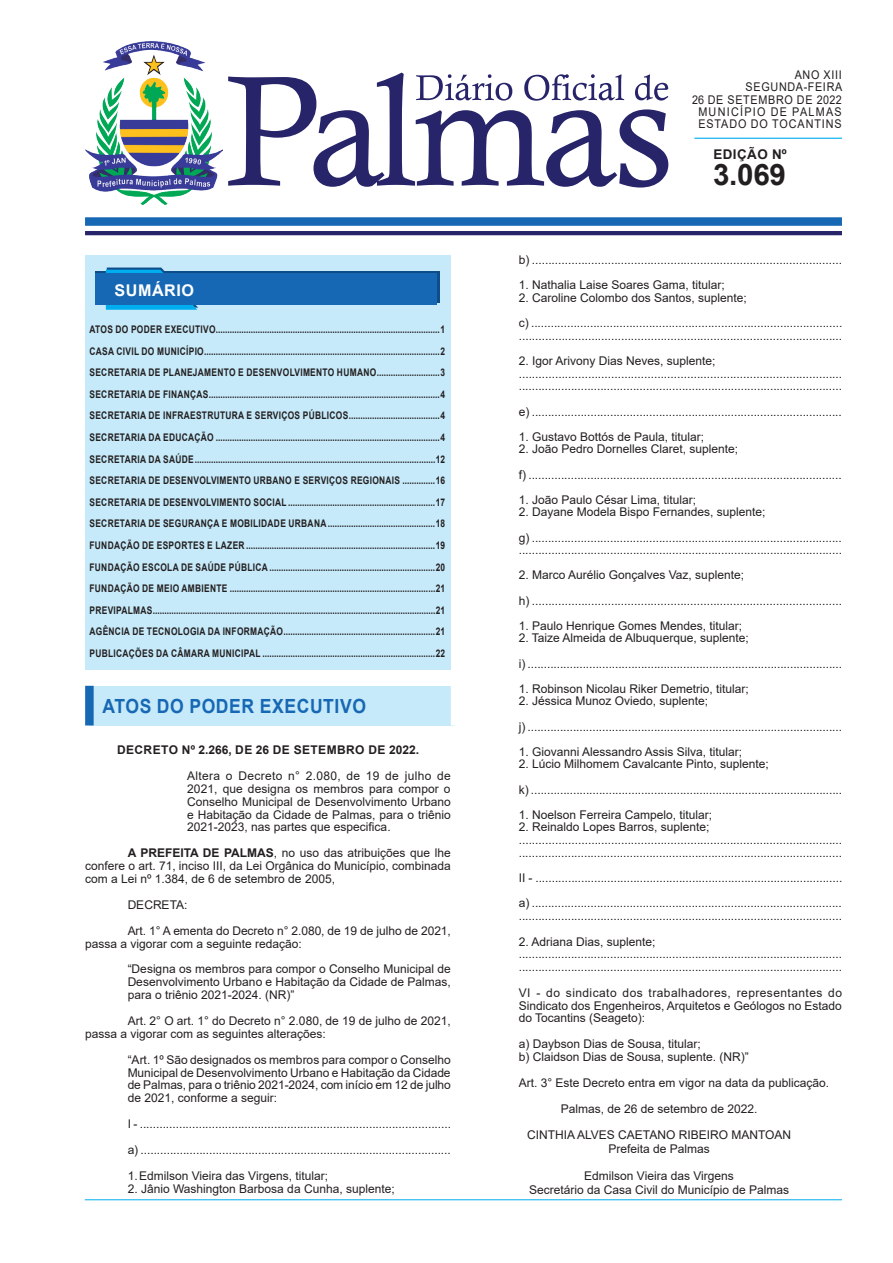
<style>
.page{position:relative;width:893px;height:1263px;background:#fff}
.page>*{position:absolute;margin:0;border:0;box-sizing:border-box;transform-origin:0 0}
.t1{font:700 29.55px "Arial";color:#231f20}
.t2{font:700 19.5px "Arial";letter-spacing:.035em;color:#1768b4;scale:.9 1}
.t3{font:700 16.2px "Arial";letter-spacing:.035em;color:#fff}
.t4{font:700 13.35px "Arial";letter-spacing:.035em;color:#231f20}
.t5{font:12px/12.9px "Arial";color:#231f20}
.t6{font:12px/12.3px "Arial";letter-spacing:.065em;color:#231f20;text-align:right;scale:.9 1}
.t7{font:700 12px "Arial";letter-spacing:.035em;color:#231f20}
.t8{font:700 10.5px/21.6px "Arial";letter-spacing:.035em;color:#231f20;text-align:justify;scale:.8 1}
.s1{font-weight:700}
</style>
<div class="page">
<div style="left:85px;top:256px;width:366px;height:414px;background:#c6eafa"></div>
<div style="left:85px;top:217px;width:757px;height:9px;background:#1768b4"></div>
<hr style="left:85px;top:231px;width:757px;height:4px;background:#28246a">
<hr style="left:694px;top:138px;width:148px;height:1px;background:#00aeef">
<svg style="left:228px;top:73px;width:440px;height:115px"></svg>
<svg style="left:96px;top:272px;width:344px;height:31px"></svg>
<svg style="left:106px;top:268px;width:92px;height:42px"></svg>
<div style="left:96px;top:274px;width:341px;height:31px;background:#1768b4"></div>
<img style="left:85px;top:41px;width:138px;height:164px">
<hr style="left:85px;top:1199px;width:757px;height:1px;background:#00aeef">
<div style="left:89px;top:686px;width:366px;height:39px;background:#c6eafa"></div>
<div style="left:85px;top:686px;width:9px;height:39px;background:#1768b4"></div>
<div style="left:451px;top:686px;width:8px;height:39px;background:#fff"></div>
<h3 class="t3" style="left:114px;top:279px;width:81px">SUMÁRIO</h3>
<p class="t8" style="left:89px;top:319px;width:446px">ATOS DO PODER EXECUTIVO................................................................................................1<br>CASA CIVIL DO MUNICÍPIO.....................................................................................................2<br>SECRETARIA DE PLANEJAMENTO E DESENVOLVIMENTO HUMANO...........................3<br>SECRETARIA DE FINANÇAS...................................................................................................4<br>SECRETARIA DE INFRAESTRUTURA E SERVIÇOS PÚBLICOS.......................................4<br>SECRETARIA DA EDUCAÇÃO ................................................................................................4<br>SECRETARIA DA SAÚDE.......................................................................................................12<br>SECRETARIA DE DESENVOLVIMENTO URBANO E SERVIÇOS REGIONAIS ..............16<br>SECRETARIA DE DESENVOLVIMENTO SOCIAL ...............................................................17<br>SECRETARIA DE SEGURANÇA E MOBILIDADE URBANA ..............................................18<br>FUNDAÇÃO DE ESPORTES E LAZER .................................................................................19<br>FUNDAÇÃO ESCOLA DE SAÚDE PÚBLICA .......................................................................20<br>FUNDAÇÃO DE MEIO AMBIENTE ........................................................................................21<br>PREVIPALMAS.........................................................................................................................21<br>AGÊNCIA DE TECNOLOGIA DA INFORMAÇÃO.................................................................21<br>PUBLICAÇÕES DA CÂMARA MUNICIPAL ..........................................................................22</p>
<h2 class="t2" style="left:102px;top:692px;width:294px">ATOS DO PODER EXECUTIVO</h2>
<p class="t7" style="left:117px;top:741px;width:303px">DECRETO Nº 2.266, DE 26 DE SETEMBRO DE 2022.</p>
<p class="t5" style="left:187px;top:769px;width:265px;text-align:justify">Altera o Decreto n° 2.080, de 19 de julho de 2021, que designa os membros para compor o Conselho Municipal de Desenvolvimento Urbano e Habitação da Cidade de Palmas, para o triênio 2021-2023, nas partes que especifica.</p>
<p class="t5" style="left:85px;top:846px;width:367px;text-align:justify;text-indent:43px"><span class="s1">A PREFEITA DE PALMAS</span>, no uso das atribuições que lhe confere o art. 71, inciso III, da Lei Orgânica do Município, combinada com a Lei nº 1.384, de 6 de setembro de 2005,</p>
<p class="t5" style="left:128px;top:892px;width:325px;line-height:25.8px">DECRETA:<br>Art. 1° A ementa do Decreto n° 2.080, de 19 de julho de 2021,</p>
<p class="t5" style="left:128px;top:930px;width:325px;line-height:25.8px;text-indent:-43px">passa a vigorar com a seguinte redação:<br>“Designa os membros para compor o Conselho Municipal de</p>
<p class="t5" style="left:128px;top:975px;width:325px">Desenvolvimento Urbano e Habitação da Cidade de Palmas, para o triênio 2021-2024. (NR)”</p>
<p class="t5" style="left:85px;top:1014px;width:367px;text-indent:43px">Art. 2° O art. 1° do Decreto n° 2.080, de 19 de julho de 2021, passa a vigorar com as seguintes alterações:</p>
<p class="t5" style="left:128px;top:1053px;width:325px;text-align:justify">“Art. 1º São designados os membros para compor o Conselho Municipal de Desenvolvimento Urbano e Habitação da Cidade de Palmas, para o triênio 2021-2024, com início em 12 de julho de 2021, conforme a seguir:</p>
<p class="t5" style="left:128px;top:1111px;width:325px;line-height:25.8px;text-align:justify">I - ............................................................................................... a) ...............................................................................................<br>1.Edmilson Vieira das Virgens, titular;</p>
<p class="t5" style="left:128px;top:1182px;width:269px">2. Jânio Washington Barbosa da Cunha, suplente;</p>
<p class="t6" style="left:692px;top:69px;width:168px">ANO XIII<br>SEGUNDA-FEIRA<br>26 DE SETEMBRO DE 2022<br>MUNICÍPIO DE PALMAS<br>ESTADO DO TOCANTINS</p>
<h1 class="t1" style="left:713px;top:154px;width:74px">3.069</h1>
<p class="t4" style="left:713px;top:145px;width:75px">EDIÇÃO Nº</p>
<p class="t5" style="left:519px;top:254px;width:325px">b) ..............................................................................................</p>
<p class="t5" style="left:519px;top:279px;width:208px">1. Nathalia Laise Soares Gama, titular;</p>
<p class="t5" style="left:519px;top:285px;width:325px;line-height:25.2px">2. Caroline Colombo dos Santos, suplente;<br>c) ...............................................................................................</p>
<p class="t5" style="left:519px;top:329px;width:325px">..................................................................................................</p>
<p class="t5" style="left:519px;top:354px;width:325px">2. Igor Arivony Dias Neves, suplente; .................................................................................................. ...................................................................................................</p>
<p class="t5" style="left:519px;top:405px;width:325px">e) ...............................................................................................</p>
<p class="t5" style="left:519px;top:430px;width:187px">1. Gustavo Bottós de Paula, titular;</p>
<p class="t5" style="left:519px;top:436px;width:325px;line-height:25.2px">2. João Pedro Dornelles Claret, suplente;<br>f) ................................................................................................</p>
<p class="t5" style="left:519px;top:493px;width:179px">1. João Paulo César Lima, titular;</p>
<p class="t5" style="left:519px;top:499px;width:325px;line-height:25.2px">2. Dayane Modela Bispo Fernandes, suplente;<br>g) ...............................................................................................</p>
<p class="t5" style="left:519px;top:543px;width:325px">...................................................................................................</p>
<p class="t5" style="left:519px;top:562px;width:325px;line-height:25.2px">2. Marco Aurélio Gonçalves Vaz, suplente;<br>h) ..............................................................................................</p>
<p class="t5" style="left:519px;top:619px;width:225px">1. Paulo Henrique Gomes Mendes, titular;</p>
<p class="t5" style="left:519px;top:625px;width:325px;line-height:25.2px">2. Taize Almeida de Albuquerque, suplente;<br>i) .................................................................................................</p>
<p class="t5" style="left:519px;top:682px;width:232px">1. Robinson Nicolau Riker Demetrio, titular;</p>
<p class="t5" style="left:519px;top:688px;width:325px;line-height:25.2px">2. Jéssica Munoz Oviedo, suplente;<br>j) .................................................................................................</p>
<p class="t5" style="left:519px;top:745px;width:225px">1. Giovanni Alessandro Assis Silva, titular;</p>
<p class="t5" style="left:519px;top:751px;width:325px;line-height:25.2px">2. Lúcio Milhomem Cavalcante Pinto, suplente;<br>k) ................................................................................................</p>
<p class="t5" style="left:519px;top:808px;width:195px">1. Noelson Ferreira Campelo, titular;</p>
<p class="t5" style="left:519px;top:821px;width:325px">2. Reinaldo Lopes Barros, suplente; .................................................................................................. ...................................................................................................</p>
<p class="t5" style="left:519px;top:865px;width:325px;line-height:25.5px">II - .............................................................................................. a) ...............................................................................................</p>
<p class="t5" style="left:519px;top:909px;width:325px">...................................................................................................</p>
<p class="t5" style="left:519px;top:935px;width:325px">2. Adriana Dias, suplente; ................................................................................................... ...................................................................................................</p>
<p class="t5" style="left:519px;top:986px;width:325px;text-align:justify">VI - do sindicato dos trabalhadores, representantes do Sindicato dos Engenheiros, Arquitetos e Geólogos no Estado do Tocantins (Seageto):</p>
<p class="t5" style="left:519px;top:1037px;width:232px">a) Daybson Dias de Sousa, titular;<br>b) Claidson Dias de Sousa, suplente. (NR)”</p>
<p class="t5" style="left:561px;top:1070px;width:270px;line-height:25.8px;text-indent:-42px">Art. 3° Este Decreto entra em vigor na data da publicação.<br>Palmas, de 26 de setembro de 2022.</p>
<p class="t5" style="left:527px;top:1128px;width:266px;line-height:13.8px;text-align:center">CINTHIA ALVES CAETANO RIBEIRO MANTOAN<br>Prefeita de Palmas</p>
<p class="t5" style="left:529px;top:1169px;width:262px;line-height:13.5px;text-align:center">Edmilson Vieira das Virgens<br>Secretário da Casa Civil do Município de Palmas</p>
</div>
